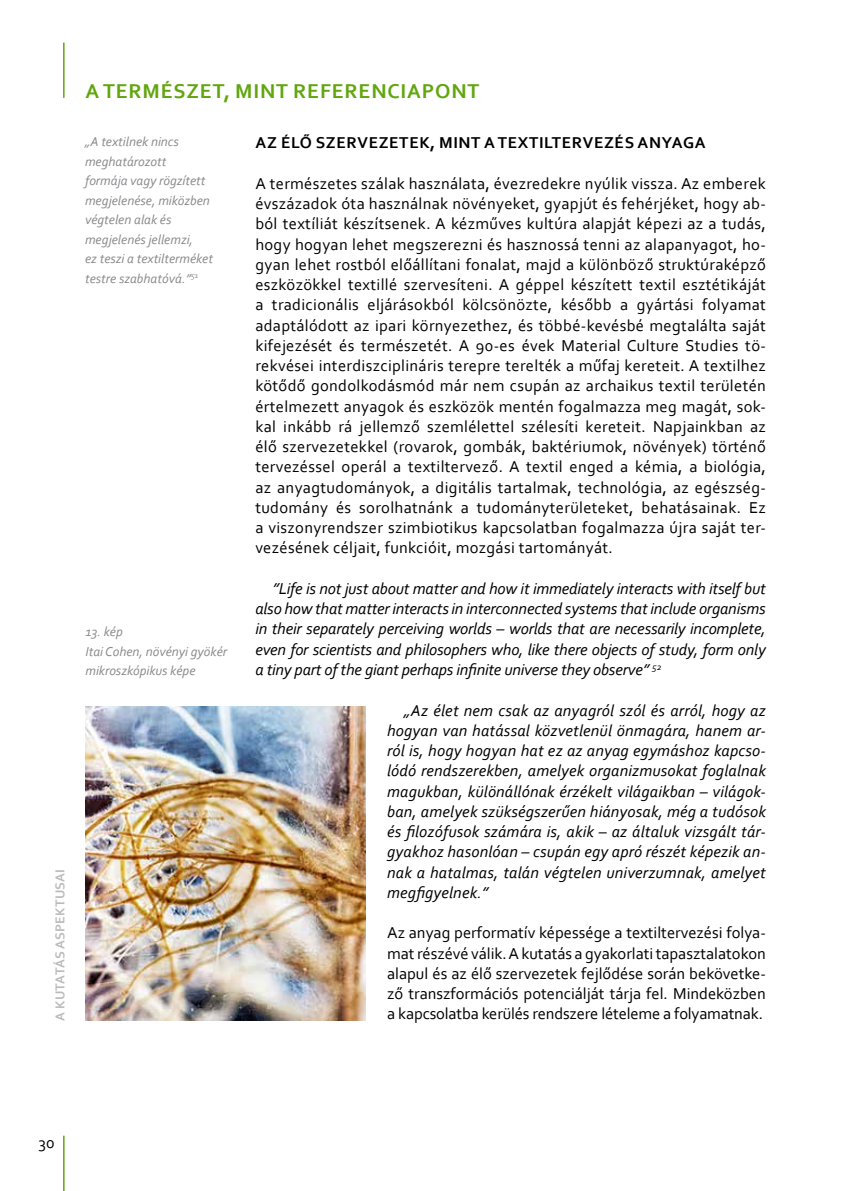
<style>
.page{position:relative;width:851px;height:1191px;background:#fff}
.page>*{position:absolute;margin:0;border:0;box-sizing:border-box;transform-origin:0 0}
.t1{font:700 21px "Corbel";letter-spacing:.04em;color:#61a60e}
.t2{font:16.5px/20.2px "Corbel";color:#000;text-align:justify}
.t3{font:italic 16.5px/20.2px "Corbel";color:#000;text-align:justify}
.t4{font:700 16.5px "Corbel";letter-spacing:.04em;color:#000}
.t5{font:italic 13.5px/19.5px "Corbel";color:#898a8d}
.t6{font:700 13.5px "Corbel";letter-spacing:.01em;color:#bbb}
</style>
<div class="page">
<hr style="left:63px;top:43px;width:2px;height:55px;background:#61a60e">
<hr style="left:63px;top:1135px;width:2px;height:56px;background:#61a60e">
<img style="left:85px;top:707px;width:281px;height:313px">
<p class="t6" style="left:52px;top:1020px;width:153px;rotate:-90deg">A KUTATÁS ASPEKTUSAI</p>
<p class="t1" style="left:85px;top:78px;width:395px">A TERMÉSZET, MINT REFERENCIAPONT</p>
<p class="t5" style="left:85px;top:132px;width:129px">„A textilnek nincs meghatározott<br>formája vagy rögzített megjelenése, miközben végtelen alak és megjelenés jellemzi,<br>ez teszi a textilterméket testre szabhatóvá.”<sup>51</sup></p>
<p class="t5" style="left:85px;top:622px;width:143px">13. kép<br>Itai Cohen, növényi gyökér mikroszkópikus képe</p>
<p class="t4" style="left:255px;top:133px;width:451px">AZ ÉLŐ SZERVEZETEK, MINT A TEXTILTERVEZÉS ANYAGA</p>
<p class="t2" style="left:255px;top:173px;width:512px">A természetes szálak használata, évezredekre nyúlik vissza. Az emberek évszázadok óta használnak növényeket, gyapjút és fehérjéket, hogy ab&shy;ból textíliát készítsenek. A kézműves kultúra alapját képezi az a tudás, hogy hogyan lehet megszerezni és hasznossá tenni az alapanyagot, ho&shy;gyan lehet rostból előállítani fonalat, majd a különböző struktúraképző eszközökkel textillé szervesíteni. A géppel készített textil esztétikáját a tradicionális eljárásokból kölcsönözte, később a gyártási folyamat adaptálódott az ipari környezethez, és többé-kevésbé megtalálta saját kifejezését és természetét. A 90-es évek Material Culture Studies tö&shy;rekvései interdiszciplináris terepre terelték a műfaj kereteit. A textilhez kötődő gondolkodásmód már nem csupán az archaikus textil területén értelmezett anyagok és eszközök mentén fogalmazza meg magát, sok&shy;kal inkább rá jellemző szemlélettel szélesíti kereteit. Napjainkban az élő szervezetekkel (rovarok, gombák, baktériumok, növények) történő tervezéssel operál a textiltervező. A textil enged a kémia, a biológia, az anyagtudományok, a digitális tartalmak, technológia, az egészség&shy;tudomány és sorolhatnánk a tudományterületeket, behatásainak. Ez a viszonyrendszer szimbiotikus kapcsolatban fogalmazza újra saját ter&shy;vezésének céljait, funkcióit, mozgási tartományát.</p>
<p class="t3" style="left:255px;top:578px;width:512px;text-indent:17px">”Life is not just about matter and how it immediately interacts with itself but also how that matter interacts in interconnected systems that include organisms in their separately perceiving worlds – worlds that are necessarily incomplete, even for scientists and philosophers who, like there objects of study, form only a tiny part of the giant perhaps infinite universe they observe” <sup>52</sup></p>
<p class="t3" style="left:387px;top:699px;width:380px;text-indent:17px">„Az élet nem csak az anyagról szól és arról, hogy az hogyan van hatással közvetlenül önmagára, hanem ar&shy;ról is, hogy hogyan hat ez az anyag egymáshoz kapcso&shy;lódó rendszerekben, amelyek organizmusokat foglalnak magukban, különállónak érzékelt világaikban – világok&shy;ban, amelyek szükségszerűen hiányosak, még a tudósok és filozófusok számára is, akik – az általuk vizsgált tár&shy;gyakhoz hasonlóan – csupán egy apró részét képezik an&shy;nak a hatalmas, talán végtelen univerzumnak, amelyet megfigyelnek.”</p>
<p class="t2" style="left:387px;top:922px;width:380px">Az anyag performatív képessége a textiltervezési folya&shy;mat részévé válik. A kutatás a gyakorlati tapasztalatokon alapul és az élő szervezetek fejlődése során bekövetke&shy;ző transzformációs potenciálját tárja fel. Mindeközben a kapcsolatba kerülés rendszere lételeme a folyamatnak.</p>
<p class="t2" style="left:39px;top:1132px;width:17px">30</p>
</div>
